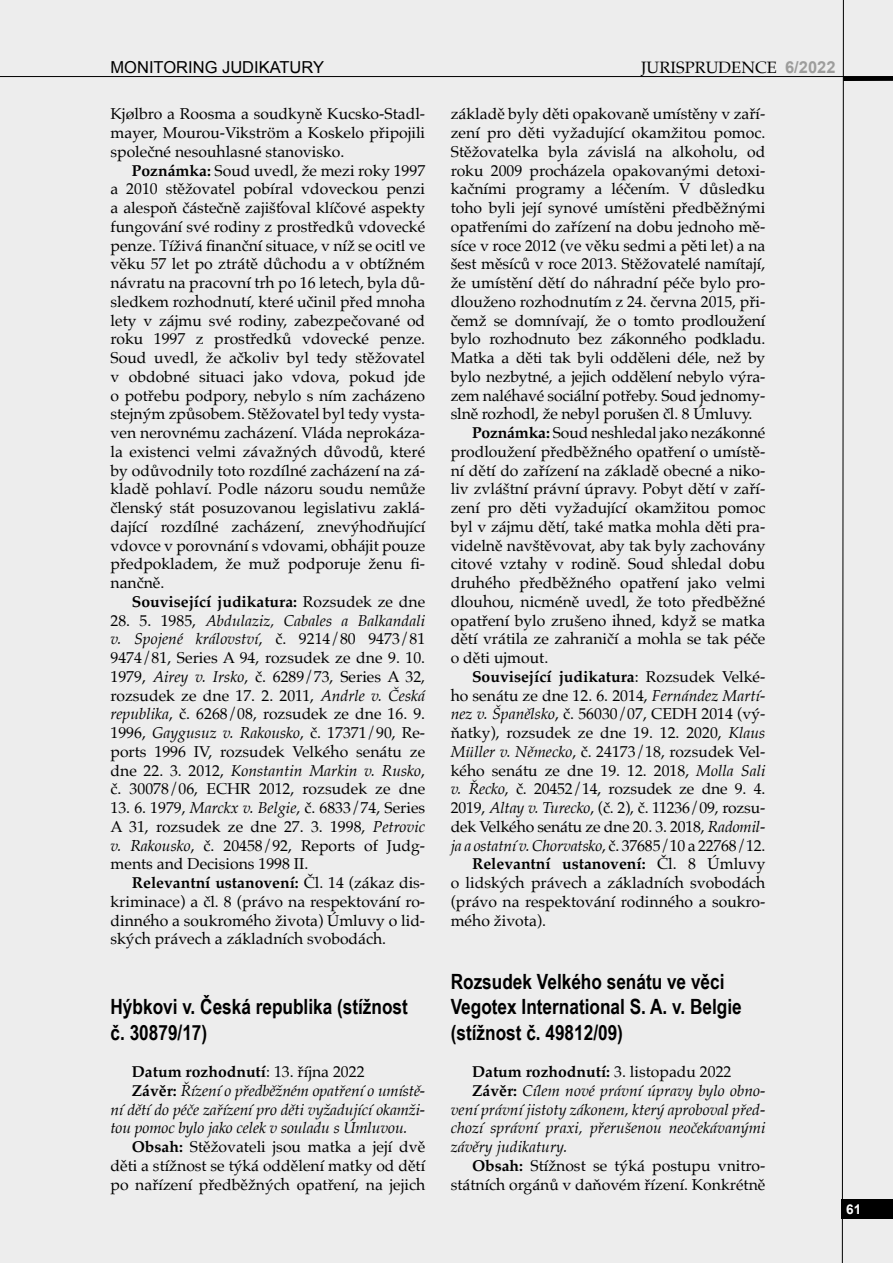
<style>
.page{position:relative;width:893px;height:1263px;background:#ededed}
.page>*{position:absolute;margin:0;border:0;box-sizing:border-box;transform-origin:0 0}
.titulek_14_17{font:700 21px/25.5px "Arial Narrow";color:#000}
.t1{font:16.5px "Arial";color:#000}
.t2{font:16.5px "Palatino";color:#000}
.t3{font:15.75px/18.8px "Palatino";color:#000;text-align:justify}
.t4{font:italic 15.75px/18.8px "Palatino";letter-spacing:-.005em;color:#000;text-align:justify}
.t5{font:700 15.75px "Palatino";color:#000}
.t6{font:700 13.5px "Arial";color:#fff}
.s1{font-family:"Arial";font-weight:700;color:#9d9d9c}
.s2{font-weight:700}
.s3{font-weight:400}
.s4{font-style:italic}
.s5{font-weight:700;font-style:normal}
</style>
<div class="page">
<svg style="left:842px;top:0;width:2px;height:1263px;background:#767676"></svg>
<hr style="left:0;top:76px;width:893px;height:1px;background:#000">
<hr style="left:843px;top:77px;width:50px;height:4px;background:#000">
<div style="left:842px;top:1199px;width:51px;height:19px;background:#000"></div>
<p class="t1" style="left:111px;top:57px;width:215px">MONITORING JUDIKATURY</p>
<p class="t2" style="left:641px;top:54px;width:196px">JURISPRUDENCE <span class="s1">6/2022</span></p>
<p class="t3" style="left:111px;top:104px;width:316px">Kjølbro a Roosma a soudkyně Kucsko-Stadl&shy;mayer, Mourou-Vikström a Koskelo připojili společné nesouhlasné stanovisko.</p>
<p class="t3" style="left:111px;top:161px;width:316px;text-indent:21px"><span class="s2">Poznámka:</span> Soud uvedl, že mezi roky 1997 a 2010 stěžovatel pobíral vdoveckou penzi a alespoň částečně zajišťoval klíčové aspekty fungování své rodiny z prostředků vdovecké penze. Tíživá finanční situace, v níž se ocitl ve věku 57 let po ztrátě důchodu a v obtížném návratu na pracovní trh po 16 letech, byla dů&shy;sledkem rozhodnutí, které učinil před mnoha lety v zájmu své rodiny, zabezpečované od roku 1997 z prostředků vdovecké penze.<br>Soud uvedl, že ačkoliv byl tedy stěžovatel v obdobné situaci jako vdova, pokud jde o potřebu podpory, nebylo s ním zacházeno stejným způsobem. Stěžovatel byl tedy vysta&shy;ven nerovnému zacházení. Vláda neprokáza&shy;la existenci velmi závažných důvodů, které by odůvodnily toto rozdílné zacházení na zá&shy;kladě pohlaví. Podle názoru soudu nemůže členský stát posuzovanou legislativu zaklá&shy;dající rozdílné zacházení, znevýhodňující vdovce v porovnání s vdovami, obhájit pouze předpokladem, že muž podporuje ženu fi&shy;nančně.</p>
<p class="t5" style="left:132px;top:588px;width:295px">Související judikatura: <span class="s3">Rozsudek ze dne</span></p>
<p class="t3" style="left:111px;top:611px;width:316px">28. 5. 1985, <span class="s4">Abdulaziz, Cabales a Balkandali v. Spojené království</span>, č. 9214/80 9473/81<br>9474/81, Series A 94, rozsudek ze dne 9. 10.<br>1979, <span class="s4">Airey v. Irsko</span>, č. 6289/73, Series A 32, rozsudek ze dne 17. 2. 2011, <span class="s4">Andrle v. Česká republika</span>, č. 6268/08, rozsudek ze dne 16. 9.<br>1996, <span class="s4">Gaygusuz v. Rakousko</span>, č. 17371/90, Re&shy;ports 1996 IV, rozsudek Velkého senátu ze dne 22. 3. 2012, <span class="s4">Konstantin Markin v. Rusko</span>, č. 30078/06, ECHR 2012, rozsudek ze dne</p>
<p class="t3" style="left:111px;top:798px;width:316px">13. 6. 1979, <span class="s4">Marckx v. Belgie</span>, č. 6833/74, Series A 31, rozsudek ze dne 27. 3. 1998, <span class="s4">Petrovic v. Rakousko</span>, č. 20458/92, Reports of Judg&shy;ments and Decisions 1998 II.</p>
<p class="t3" style="left:111px;top:873px;width:316px;text-indent:21px"><span class="s2">Relevantní ustanovení:</span> Čl. 14 (zákaz dis&shy;kriminace) a čl. 8 (právo na respektování ro&shy;dinného a soukromého života) Úmluvy o lid&shy;ských právech a základních svobodách.</p>
<p class="titulek_14_17" style="left:111px;top:993px;width:299px">Hýbkovi v. Česká republika (stížnost č. 30879/17)</p>
<p class="t5" style="left:132px;top:1058px;width:234px">Datum rozhodnutí<span class="s3">: 13. října 2022</span></p>
<p class="t4" style="left:111px;top:1081px;width:316px;text-indent:21px"><span class="s5">Závěr:</span> Řízení o předběžném opatření o umístě&shy;ní dětí do péče zařízení pro děti vyžadující okamži&shy;tou pomoc bylo jako celek v souladu s Úmluvou.</p>
<p class="t3" style="left:111px;top:1137px;width:316px;text-indent:21px"><span class="s2">Obsah:</span> Stěžovateli jsou matka a její dvě děti a stížnost se týká oddělení matky od dětí po nařízení předběžných opatření, na jejich</p>
<p class="t3" style="left:451px;top:104px;width:316px">základě byly děti opakovaně umístěny v zaří&shy;zení pro děti vyžadující okamžitou pomoc.<br>Stěžovatelka byla závislá na alkoholu, od roku 2009 procházela opakovanými detoxi&shy;kačními programy a léčením. V důsledku toho byli její synové umístěni předběžnými opatřeními do zařízení na dobu jednoho mě&shy;síce v roce 2012 (ve věku sedmi a pěti let) a na šest měsíců v roce 2013. Stěžovatelé namítají, že umístění dětí do náhradní péče bylo pro&shy;dlouženo rozhodnutím z 24. června 2015, při&shy;čemž se domnívají, že o tomto prodloužení bylo rozhodnuto bez zákonného podkladu.<br>Matka a děti tak byli odděleni déle, než by bylo nezbytné, a jejich oddělení nebylo výra&shy;zem naléhavé sociální potřeby. Soud jednomy&shy;slně rozhodl, že nebyl porušen čl. 8 Úmluvy.</p>
<p class="t3" style="left:451px;top:423px;width:316px;text-indent:21px"><span class="s2">Poznámka:</span> Soud neshledal jako nezákonné prodloužení předběžného opatření o umístě&shy;ní dětí do zařízení na základě obecné a niko&shy;liv zvláštní právní úpravy. Pobyt dětí v zaří&shy;zení pro děti vyžadující okamžitou pomoc byl v zájmu dětí, také matka mohla děti pra&shy;videlně navštěvovat, aby tak byly zachovány citové vztahy v rodině. Soud shledal dobu druhého předběžného opatření jako velmi dlouhou, nicméně uvedl, že toto předběžné opatření bylo zrušeno ihned, když se matka dětí vrátila ze zahraničí a mohla se tak péče o děti ujmout.</p>
<p class="t3" style="left:451px;top:667px;width:316px;text-indent:21px"><span class="s2">Související judikatura</span>: Rozsudek Velké&shy;ho senátu ze dne 12. 6. 2014, <span class="s4">Fernández Martí&shy;nez v. Španělsko</span>, č. 56030/07, CEDH 2014 (vý&shy;ňatky), rozsudek ze dne 19. 12. 2020, <span class="s4">Klaus Müller v. Německo</span>, č. 24173/18, rozsudek Vel&shy;kého senátu ze dne 19. 12. 2018, <span class="s4">Molla Sali v. Řecko</span>, č. 20452/14, rozsudek ze dne 9. 4.<br>2019, <span class="s4">Altay v. Turecko</span>, (č. 2), č. 11236/09, rozsu&shy;dek Velkého senátu ze dne 20. 3. 2018, <span class="s4">Radomil&shy;ja a ostatní v. Chorvatsko</span>, č. 37685/10 a 22768/12.</p>
<p class="t3" style="left:451px;top:854px;width:316px;text-indent:21px"><span class="s2">Relevantní ustanovení:</span> Čl. 8 Úmluvy o lidských právech a základních svobodách (právo na respektování rodinného a soukro&shy;mého života).</p>
<p class="titulek_14_17" style="left:451px;top:967px;width:292px">Rozsudek Velkého senátu ve věci<br>Vegotex International S. A. v. Belgie (stížnost č. 49812/09)</p>
<p class="t5" style="left:472px;top:1058px;width:261px">Datum rozhodnutí: <span class="s3">3. listopadu 2022</span></p>
<p class="t4" style="left:451px;top:1081px;width:316px;text-indent:21px"><span class="s5">Závěr:</span> Cílem nové právní úpravy bylo obno&shy;vení právní jistoty zákonem, který aproboval před&shy;chozí správní praxi, přerušenou neočekávanými závěry judikatury.</p>
<p class="t3" style="left:451px;top:1156px;width:316px;text-align:right"><span class="s2">Obsah:</span> Stížnost se týká postupu vnitro&shy;státních orgánů v daňovém řízení. Konkrétně</p>
<p class="t6" style="left:846px;top:1200px;width:17px">61</p>
</div>
